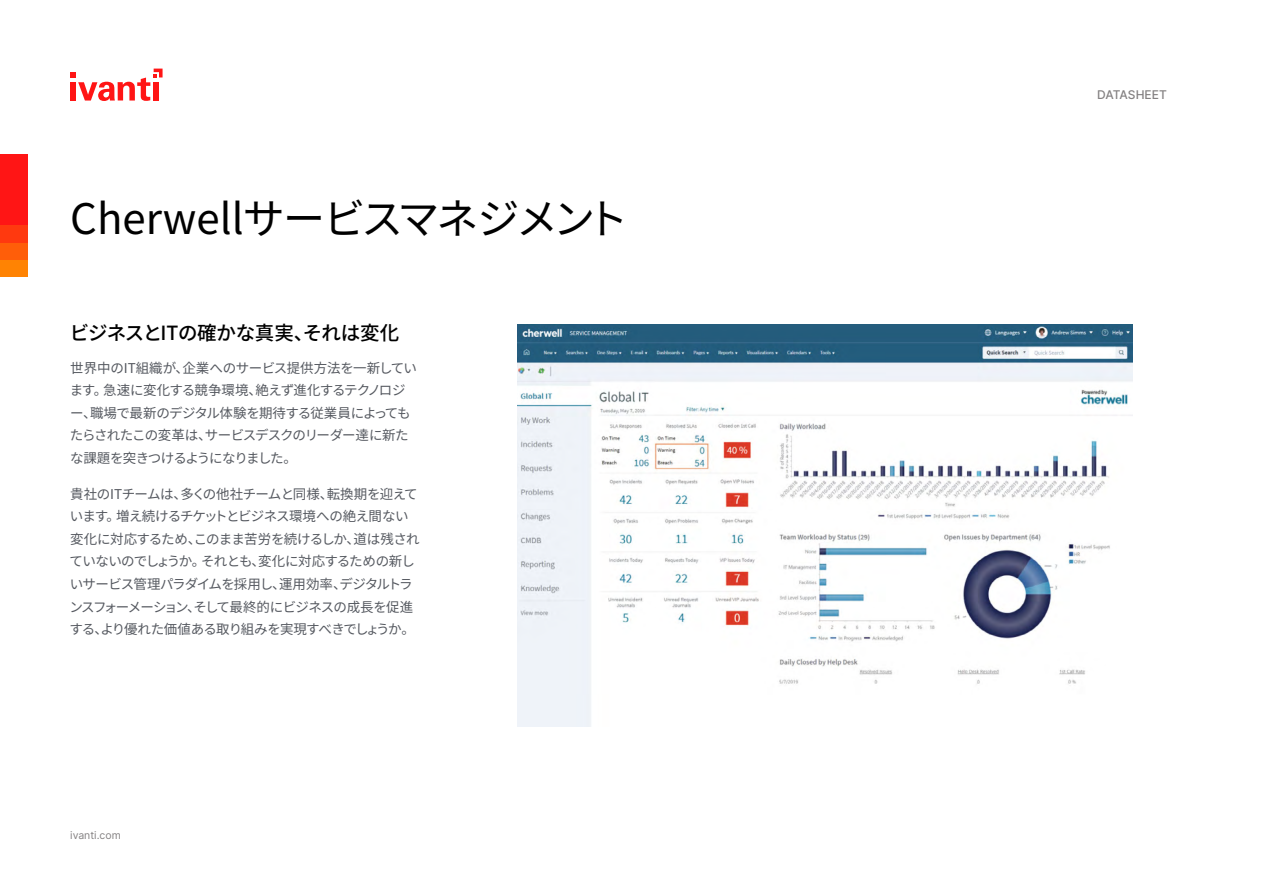
<style>
.page{position:relative;width:1263px;height:893px;background:#fff}
.page>*{position:absolute;margin:0;border:0;box-sizing:border-box;transform-origin:0 0}
.t1{font:42px "Noto Sans CJ Kjp";letter-spacing:-.025em;color:#000}
.t2{font:500 19.5px "Noto Sans CJ Kjp";letter-spacing:-.02em;color:#000}
.t3{font:13.5px/22.5px "Noto Sans CJ Kjp";letter-spacing:-.05em;color:#555960}
.t4{font:500 12px "Inter";letter-spacing:-.005em;color:#848182}
.t5{font:10.5px "Inter";color:#848182}
</style>
<div class="page">
<svg style="left:70px;top:69px;width:93px;height:32px"></svg>
<div style="left:0;top:154px;width:27px;height:122px;background:#ff1515"></div>
<div style="left:0;top:259px;width:27px;height:17px;background:#ff8303"></div>
<div style="left:0;top:242px;width:27px;height:17px;background:#ff5e09"></div>
<div style="left:0;top:225px;width:27px;height:17px;background:#ff390f"></div>
<img style="left:517px;top:325px;width:616px;height:401px">
<h1 class="t1" style="left:70px;top:195px;width:560px">Cherwellサービスマネジメント</h1>
<h2 class="t2" style="left:70px;top:321px;width:331px">ビジネスとITの確かな真実、それは変化</h2>
<p class="t3" style="left:70px;top:357px;width:349px">世界中のIT組織が、企業へのサービス提供方法を一新しています。急速に変化する競争環境、絶えず進化するテクノロジー、職場で最新のデジタル体験を期待する従業員によってもたらされたこの変革は、サービスデスクのリーダー達に新たな課題を突きつけるようになりました。</p>
<p class="t3" style="left:69px;top:483px;width:352px">貴社のITチームは、多くの他社チームと同様、転換期を迎えています。増え続けるチケットとビジネス環境への絶え間ない変化に対応するため、このまま苦労を続けるしか、道は残されていないのでしょうか。それとも、変化に対応するための新しいサービス管理パラダイムを採用し、運用効率、デジタルトランスフォーメーション、そして最終的にビジネスの成長を促進する、より優れた価値ある取り組みを実現すべきでしょうか。</p>
<p class="t5" style="left:70px;top:828px;width:52px">ivanti.com</p>
<p class="t4" style="left:1097px;top:86px;width:71px">DATASHEET</p>
</div>
